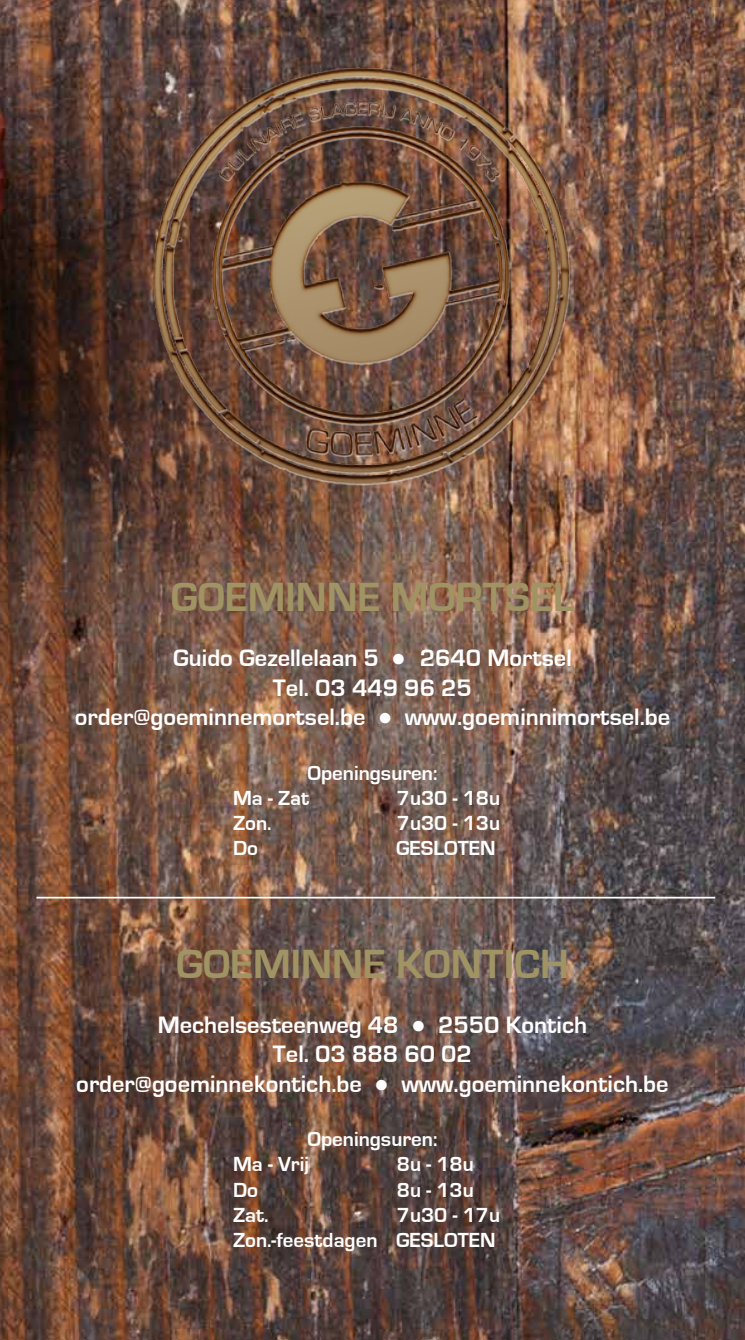
<style>
.page{position:relative;width:745px;height:1340px;background:#fff}
.page>*{position:absolute;margin:0;border:0;box-sizing:border-box;transform-origin:0 0}
.t1{font:700 42px "Eurostile";color:#a09364}
.t2{font:700 24.5px/29.4px "Eurostile";color:#fff;text-align:center}
.t3{font:700 21px/25.2px "Eurostile";color:#fff}
.s1{font-family:"Arial";font-weight:400}
</style>
<div class="page">
<img style="left:0;top:605px;width:744px;height:734px">
<hr style="left:36px;top:896px;width:678px;height:2px;background:#fff">
<img style="left:0;top:0;width:744px;height:605px">
<h1 class="t1" style="left:170px;top:574px;width:405px">GOEMINNE MORTSEL</h1>
<p class="t2" style="left:75px;top:643px;width:596px">Guido Gezellelaan 5 <span class="s1">●</span> 2640 Mortsel<br>Tel. 03 449 96 25<br>order@goeminnemortsel.be <span class="s1">●</span> www.goeminnimortsel.be</p>
<p class="t3" style="left:233px;top:760px;width:206px;text-indent:74px">Openingsuren:<br>Ma - Zat</p>
<p class="t3" style="left:396px;top:785px;width:105px">7u30 - 18u</p>
<p class="t3" style="left:233px;top:810px;width:40px">Zon.</p>
<p class="t3" style="left:396px;top:810px;width:105px">7u30 - 13u</p>
<p class="t3" style="left:233px;top:836px;width:26px">Do</p>
<p class="t3" style="left:396px;top:836px;width:101px">GESLOTEN</p>
<h1 class="t1" style="left:176px;top:941px;width:394px">GOEMINNE KONTICH</h1>
<p class="t2" style="left:76px;top:1010px;width:593px">Mechelsesteenweg 48 <span class="s1">●</span> 2550 Kontich<br>Tel. 03 888 60 02<br>order@goeminnekontich.be <span class="s1">●</span> www.goeminnekontich.be</p>
<p class="t3" style="left:233px;top:1126px;width:206px;text-indent:74px">Openingsuren:<br>Ma - Vrij</p>
<p class="t3" style="left:396px;top:1152px;width:78px">8u - 18u</p>
<p class="t3" style="left:233px;top:1177px;width:26px">Do</p>
<p class="t3" style="left:396px;top:1177px;width:78px">8u - 13u</p>
<p class="t3" style="left:233px;top:1202px;width:37px">Zat.</p>
<p class="t3" style="left:233px;top:1202px;width:268px;text-align:right">7u30 - 17u<br>Zon.-feestdagen GESLOTEN</p>
</div>
